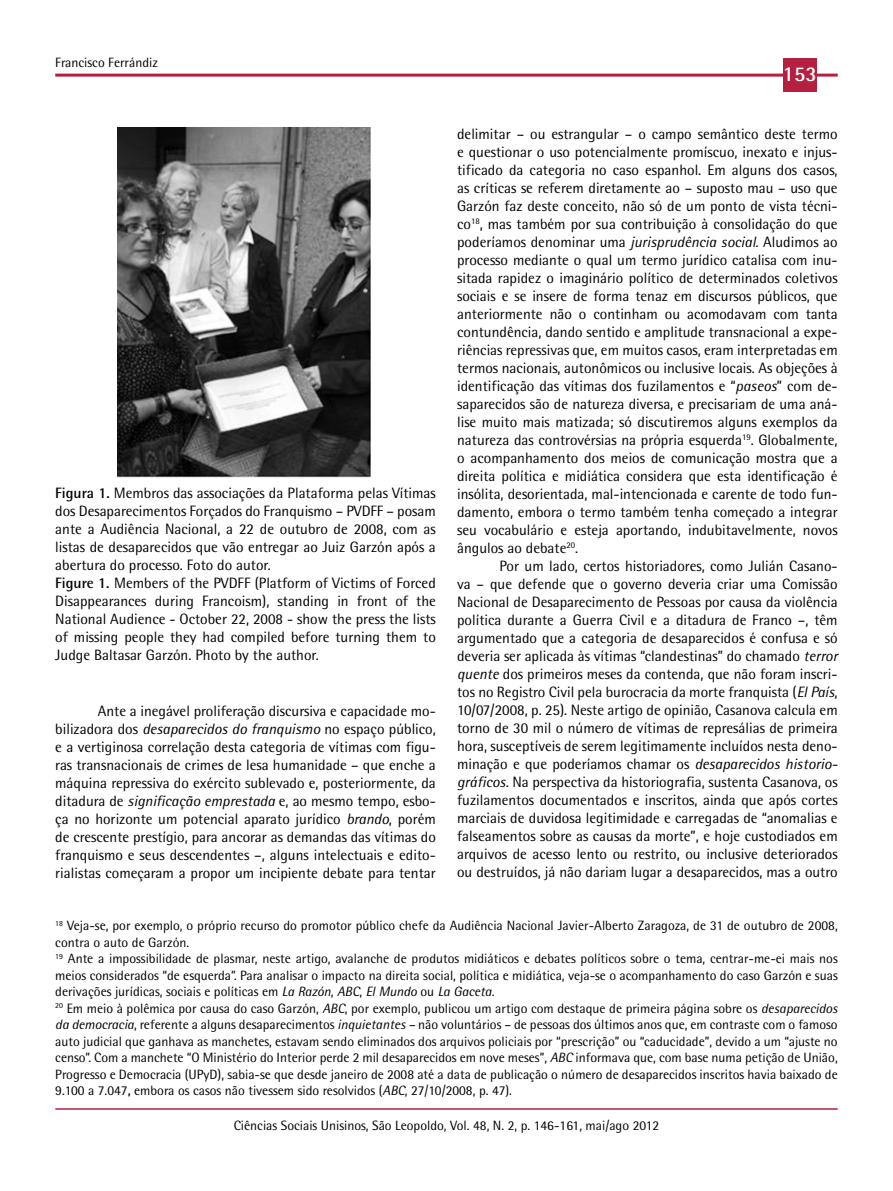
<style>
.page{position:relative;width:893px;height:1191px;background:#fff}
.page>*{position:absolute;margin:0;border:0;box-sizing:border-box;transform-origin:0 0}
.t1{font:700 21px "Rotis Semi Sans";color:#fff}
.t2{font:15px/18px "Rotis Semi Sans";color:#000;text-align:justify}
.t3{font:13.5px/16.5px "Rotis Semi Sans";color:#000}
.s1{font-weight:700}
.s2{font-style:italic}
</style>
<div class="page">
<hr style="left:55px;top:1108px;width:783px;height:1px;background:#b52041">
<hr style="left:55px;top:74px;width:783px;height:3px;background:#b52041">
<div style="left:783px;top:59px;width:33px;height:33px;background:#b52041"></div>
<img style="left:118px;top:128px;width:253px;height:349px">
<p class="t3" style="left:55px;top:55px;width:104px">Francisco Ferrándiz</p>
<p class="t2" style="left:55px;top:485px;width:382px;text-align:left"><span class="s1">Figura 1.</span> Membros das associações da Plataforma pelas Vítimas dos Desaparecimentos Forçados do Franquismo – PVDFF – posam ante a Audiência Nacional, a 22 de outubro de 2008, com as listas de desaparecidos que vão entregar ao Juiz Garzón após a abertura do processo. Foto do autor.<br><span class="s1">Figure 1.</span> Members of the PVDFF (Platform of Victims of Forced Disappearances during Francoism), standing in front of the National Audience - October 22, 2008 - show the press the lists of missing people they had compiled before turning them to Judge Baltasar Garzón. Photo by the author.</p>
<p class="t2" style="left:55px;top:703px;width:382px;text-indent:43px">Ante a inegável proliferação discursiva e capacidade mo&shy;bilizadora dos <span class="s2">desaparecidos do franquismo</span> no espaço público, e a vertiginosa correlação desta categoria de vítimas com figu&shy;ras transnacionais de crimes de lesa humanidade – que enche a máquina repressiva do exército sublevado e, posteriormente, da ditadura de <span class="s2">significação emprestada</span> e, ao mesmo tempo, esbo&shy;ça no horizonte um potencial aparato jurídico <span class="s2">brando</span>, porém de crescente prestígio, para ancorar as demandas das vítimas do franquismo e seus descendentes –, alguns intelectuais e edito&shy;rialistas começaram a propor um incipiente debate para tentar</p>
<h1 class="t1" style="left:783px;top:66px;width:35px">153</h1>
<p class="t2" style="left:457px;top:126px;width:382px">delimitar – ou estrangular – o campo semântico deste termo e questionar o uso potencialmente promíscuo, inexato e injus&shy;tificado da categoria no caso espanhol. Em alguns dos casos, as críticas se referem diretamente ao – suposto mau – uso que Garzón faz deste conceito, não só de um ponto de vista técni&shy;co<sup>18</sup>, mas também por sua contribuição à consolidação do que poderíamos denominar uma <span class="s2">jurisprudência social.</span> Aludimos ao processo mediante o qual um termo jurídico catalisa com inu&shy;sitada rapidez o imaginário político de determinados coletivos sociais e se insere de forma tenaz em discursos públicos, que anteriormente não o continham ou acomodavam com tanta contundência, dando sentido e amplitude transnacional a expe&shy;riências repressivas que, em muitos casos, eram interpretadas em termos nacionais, autonômicos ou inclusive locais. As objeções à identificação das vítimas dos fuzilamentos e “<span class="s2">paseos</span>” com de&shy;saparecidos são de natureza diversa, e precisariam de uma aná&shy;lise muito mais matizada; só discutiremos alguns exemplos da natureza das controvérsias na própria esquerda<sup>19</sup>. Globalmente, o acompanhamento dos meios de comunicação mostra que a direita política e midiática considera que esta identificação é insólita, desorientada, mal-intencionada e carente de todo fun&shy;damento, embora o termo também tenha começado a integrar seu vocabulário e esteja aportando, indubitavelmente, novos ângulos ao debate<sup>20</sup>.</p>
<p class="t2" style="left:457px;top:558px;width:382px;text-indent:43px">Por um lado, certos historiadores, como Julián Casano&shy;va – que defende que o governo deveria criar uma Comissão Nacional de Desaparecimento de Pessoas por causa da violência política durante a Guerra Civil e a ditadura de Franco –, têm argumentado que a categoria de desaparecidos é confusa e só deveria ser aplicada às vítimas “clandestinas” do chamado <span class="s2">terror quente</span> dos primeiros meses da contenda, que não foram inscri&shy;tos no Registro Civil pela burocracia da morte franquista (<span class="s2">El País</span>, 10/07/2008, p. 25). Neste artigo de opinião, Casanova calcula em torno de 30 mil o número de vítimas de represálias de primeira hora, susceptíveis de serem legitimamente incluídos nesta deno&shy;minação e que poderíamos chamar os <span class="s2">desaparecidos historio&shy;gráficos.</span> Na perspectiva da historiografia, sustenta Casanova, os fuzilamentos documentados e inscritos, ainda que após cortes marciais de duvidosa legitimidade e carregadas de “anomalias e falseamentos sobre as causas da morte”, e hoje custodiados em arquivos de acesso lento ou restrito, ou inclusive deteriorados ou destruídos, já não dariam lugar a desaparecidos, mas a outro</p>
<p class="t3" style="left:55px;top:918px;width:784px"><sup>18</sup> Veja-se, por exemplo, o próprio recurso do promotor público chefe da Audiência Nacional Javier-Alberto Zaragoza, de 31 de outubro de 2008, contra o auto de Garzón.<br><sup>19</sup> Ante a impossibilidade de plasmar, neste artigo, avalanche de produtos midiáticos e debates políticos sobre o tema, centrar-me-ei mais nos meios considerados “de esquerda”. Para analisar o impacto na direita social, política e midiática, veja-se o acompanhamento do caso Garzón e suas derivações jurídicas, sociais e políticas em <span class="s2">La Razón</span>, <span class="s2">ABC</span>, <span class="s2">El Mundo</span> ou <span class="s2">La Gaceta.<br></span><sup>20</sup> Em meio à polêmica por causa do caso Garzón, <span class="s2">ABC</span>, por exemplo, publicou um artigo com destaque de primeira página sobre os <span class="s2">desaparecidos da democracia</span>, referente a alguns desaparecimentos <span class="s2">inquietantes –</span> não voluntários – de pessoas dos últimos anos que, em contraste com o famoso auto judicial que ganhava as manchetes, estavam sendo eliminados dos arquivos policiais por “prescrição” ou “caducidade”, devido a um “ajuste no censo”. Com a manchete “O Ministério do Interior perde 2 mil desaparecidos em nove meses”, <span class="s2">ABC</span> informava que, com base numa petição de União, Progresso e Democracia (UPyD), sabia-se que desde janeiro de 2008 até a data de publicação o número de desaparecidos inscritos havia baixado de 9.100 a 7.047<span class="s1">,</span> embora os casos não tivessem sido resolvidos (<span class="s2">ABC</span>, 27/10/2008, p. 47).</p>
<p class="t3" style="left:234px;top:1118px;width:427px">Ciências Sociais Unisinos, São Leopoldo, Vol. 48, N. 2, p. 146-161, mai/ago 2012</p>
</div>
